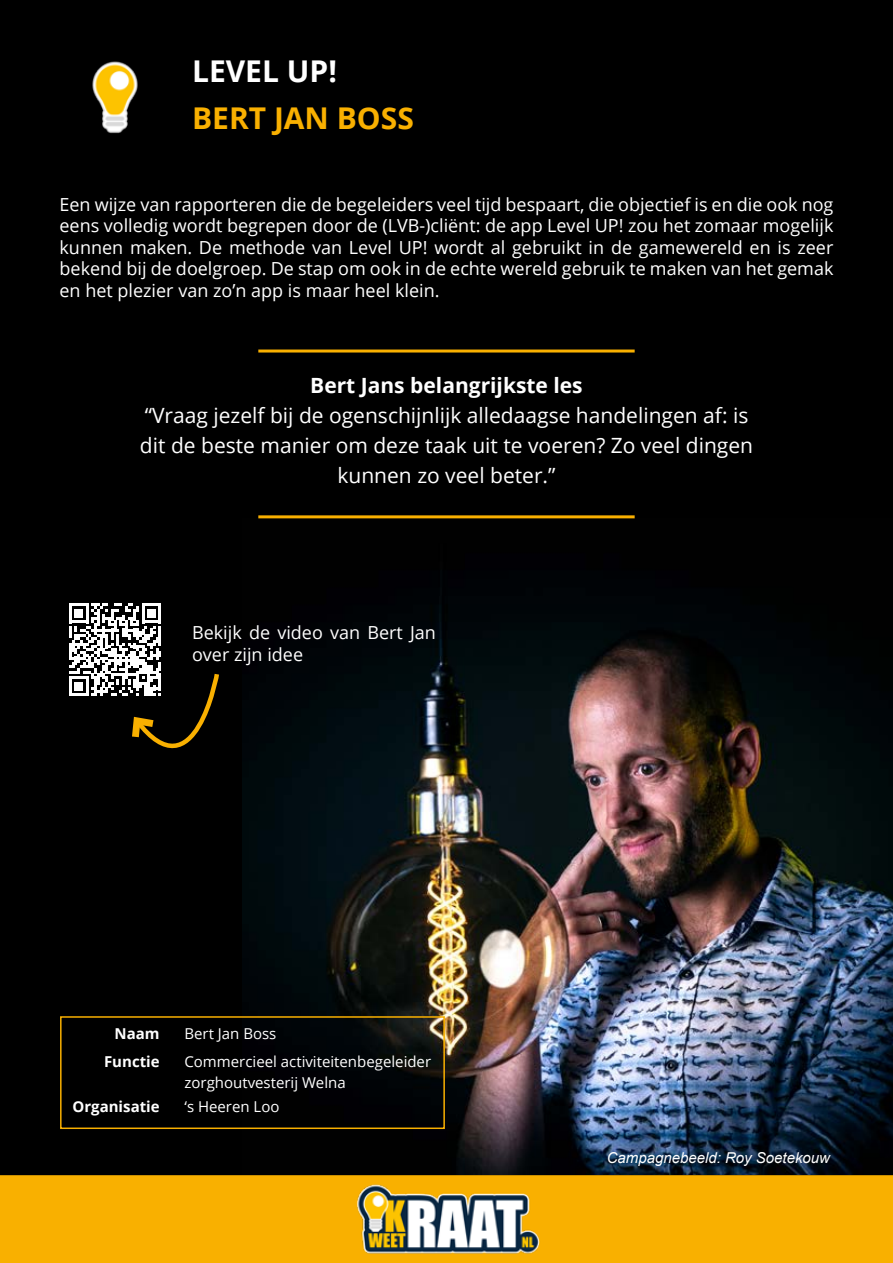
<style>
.page{position:relative;width:893px;height:1263px;background:#fff}
.page>*{position:absolute;margin:0;border:0;box-sizing:border-box;transform-origin:0 0}
.t1{font:700 30px "Open Sans";color:#f9b000}
.t2{font:700 30px "Open Sans";color:#fff}
.t3{font:21px/30px "Open Sans";color:#fff;text-align:center}
.t4{font:700 21px "Open Sans";color:#fff}
.t5{font:18px/21.6px "Open Sans";color:#fff;text-align:justify}
.t6{font:15px/21px "Open Sans";color:#fff}
.t7{font:italic 15px "Arial";color:#fff}
.t8{font:700 15px "Open Sans";color:#fff}
</style>
<div class="page">
<div style="left:0;top:0;width:887px;height:1174px;background:#000"></div>
<div style="left:887px;top:0;width:6px;height:518px;background:#000"></div>
<div style="left:0;top:1174px;width:893px;height:89px;background:#f9b000"></div>
<img style="left:342px;top:1181px;width:209px;height:76px">
<img style="left:92px;top:60px;width:46px;height:74px">
<img style="left:242px;top:518px;width:651px;height:657px">
<hr style="left:258px;top:349px;width:377px;height:3px;background:#f9b000">
<hr style="left:258px;top:515px;width:377px;height:3px;background:#f9b000">
<div style="left:60px;top:1016px;width:385px;height:113px;border:2px solid #f9b000"></div>
<svg style="left:69px;top:603px;width:152px;height:194px"></svg>
<h1 class="t2" style="left:192px;top:50px;width:146px">LEVEL UP!</h1>
<h1 class="t1" style="left:192px;top:97px;width:223px">BERT JAN BOSS</h1>
<p class="t5" style="left:60px;top:193px;width:775px">Een wijze van rapporteren die de begeleiders veel tijd bespaart, die objectief is en die ook nog eens volledig wordt begrepen door de (LVB-)cliënt: de app Level UP! zou het zomaar mogelijk kunnen maken. De methode van Level UP! wordt al gebruikt in de gamewereld en is zeer bekend bij de doelgroep. De stap om ook in de echte wereld gebruik te maken van het gemak en het plezier van zo’n app is maar heel klein.</p>
<p class="t4" style="left:310px;top:370px;width:274px">Bert Jans belangrijkste les</p>
<p class="t3" style="left:140px;top:399px;width:615px">“Vraag jezelf bij de ogenschijnlijk alledaagse handelingen af: is dit de beste manier om deze taak uit te voeren? Zo veel dingen kunnen zo veel beter.”</p>
<p class="t5" style="left:192px;top:621px;width:245px">Bekijk de video van Bert Jan over zijn idee</p>
<p class="t8" style="left:115px;top:1023px;width:47px">Naam</p>
<p class="t6" style="left:184px;top:1023px;width:93px">Bert Jan Boss</p>
<p class="t8" style="left:104px;top:1051px;width:57px">Functie</p>
<p class="t6" style="left:184px;top:1051px;width:248px">Commercieel activiteitenbegeleider zorghoutvesterij Welna</p>
<p class="t8" style="left:73px;top:1095px;width:89px">Organisatie</p>
<p class="t6" style="left:184px;top:1095px;width:97px">‘s Heeren Loo</p>
<p class="t7" style="left:607px;top:1148px;width:225px">Campagnebeeld: Roy Soetekouw</p>
</div>
